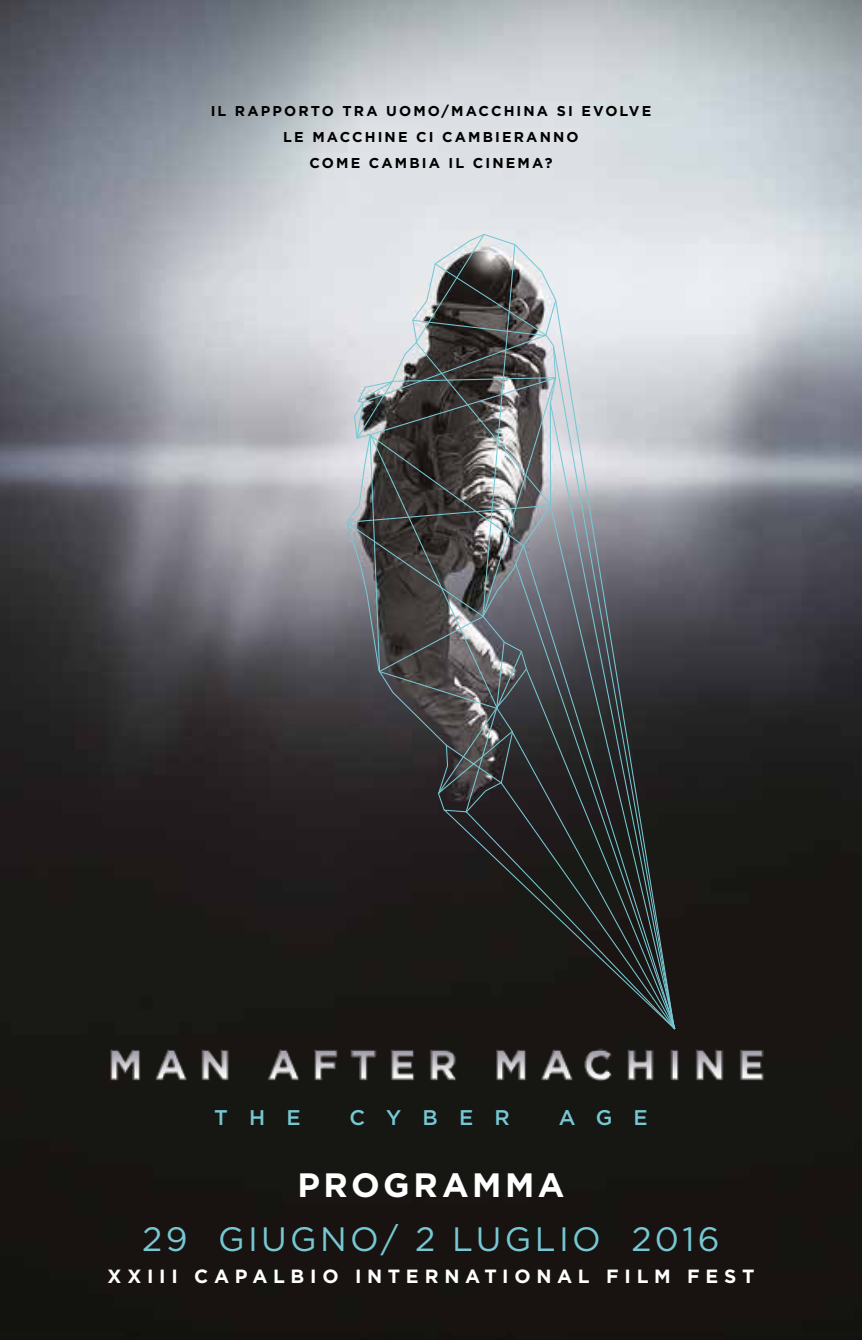
<style>
.page{position:relative;width:862px;height:1340px;background:#fff}
.page>*{position:absolute;margin:0;border:0;box-sizing:border-box;transform-origin:0 0}
.t1{font:33.75px "Gotham";letter-spacing:.1em;color:#77c8d4}
.t2{font:700 33.75px "Gotham";letter-spacing:.1em;color:#fff}
.t3{font:500 21.15px "Gotham";letter-spacing:1em;color:#77c8d4}
.t4{font:700 19.12px "Gotham";letter-spacing:.295em;color:#fff}
.t5{font:700 14.17px/26.1px "Gotham";letter-spacing:.15em;color:#000;text-align:center}
</style>
<div class="page">
<img style="left:0;top:0;width:861px;height:1339px">
<img style="left:71px;top:1028px;width:719px;height:88px">
<svg style="left:345px;top:233px;width:330px;height:797px;background:#606061"></svg>
<svg style="left:552px;top:345px;width:123px;height:56px;background:#d5dadf"></svg>
<svg style="left:548px;top:401px;width:127px;height:629px;background:#525558"></svg>
<p class="t5" style="left:210px;top:97px;width:442px">IL RAPPORTO TRA UOMO/MACCHINA SI EVOLVE<br>LE MACCHINE CI CAMBIERANNO<br>COME CAMBIA IL CINEMA?</p>
<h2 class="t3" style="left:214px;top:1105px;width:88px">THE</h2>
<h2 class="t3" style="left:349px;top:1105px;width:162px">CYBER</h2>
<h2 class="t3" style="left:558px;top:1105px;width:91px">AGE</h2>
<h1 class="t2" style="left:297px;top:1165px;width:268px">PROGRAMMA</h1>
<h1 class="t1" style="left:142px;top:1220px;width:578px">29 GIUGNO/ 2 LUGLIO 2016</h1>
<h3 class="t4" style="left:107px;top:1264px;width:648px">XXIII CAPALBIO INTERNATIONAL FILM FEST</h3>
</div>
